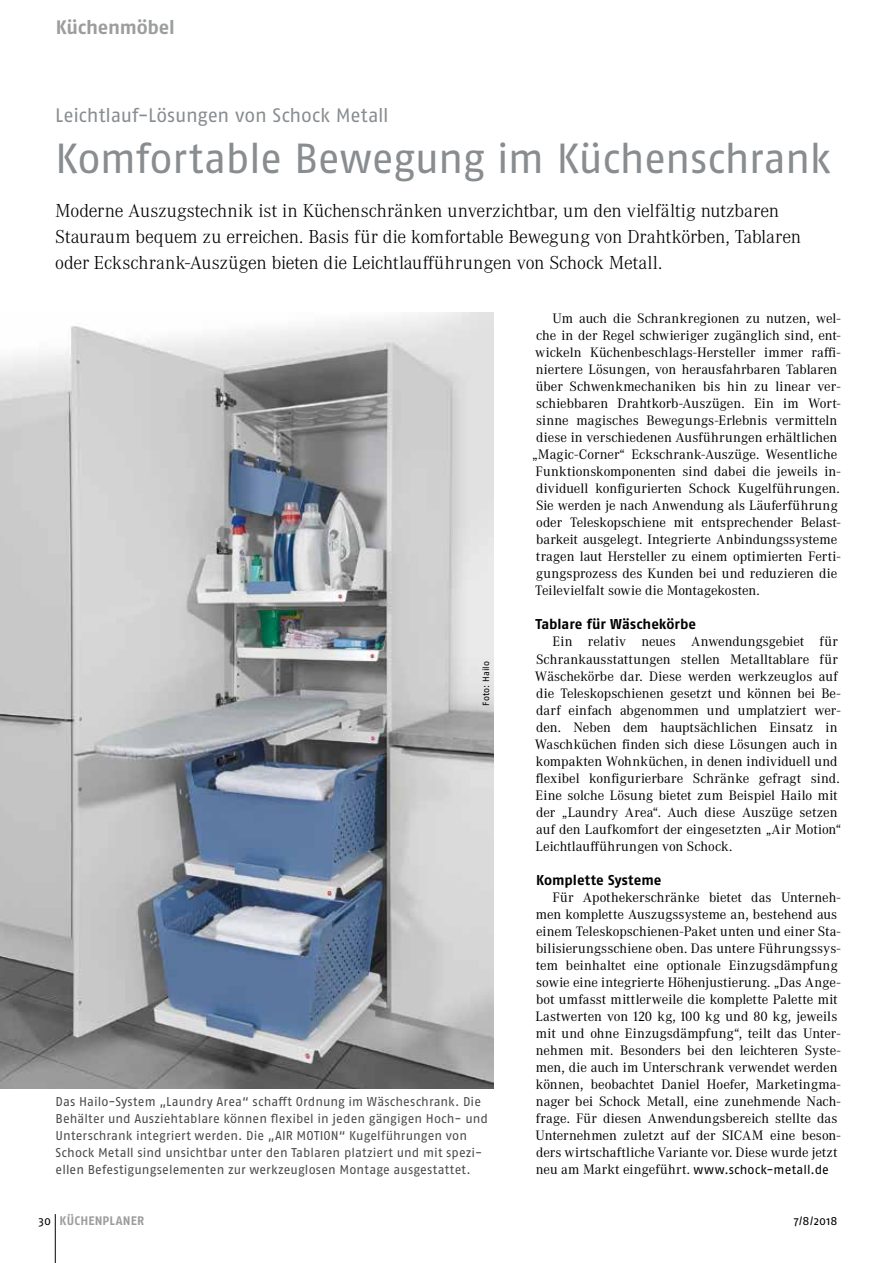
<style>
.page{position:relative;width:893px;height:1263px;background:#fff}
.page>*{position:absolute;margin:0;border:0;box-sizing:border-box;transform-origin:0 0}
.t1{font:42px "Fago OT";letter-spacing:-.02em;color:#898d90}
.t2{font:300 19.5px/25.5px "Corporate A";letter-spacing:-.01em;color:#000}
.t3{font:19.5px "Fago OT";letter-spacing:-.005em;color:#898d90}
.t4{font:700 19.5px "Fago OT";letter-spacing:-.01em;color:#9c9d9d}
.t5{font:14.25px/17px "Corporate A";color:#000}
.t6{font:700 14.25px "Fago OT";color:#000}
.t7{font:12.75px/17px "Fago OT";letter-spacing:.005em;color:#494948}
.t8{font:700 12.3px "Fago OT";letter-spacing:.02em;color:#9c9d9d}
.t9{font:12px "Fago OT";color:#000}
.t10{font:9px "Fago OT";letter-spacing:.025em;color:#000}
.s1{font-family:"Fago OT";font-size:12.75px}
.s2{font-weight:400;font-size:12px;color:#000}
</style>
<div class="page">
<img style="left:0;top:313px;width:493px;height:776px">
<hr style="left:55px;top:1214px;width:1px;height:49px;background:#000">
<h2 class="t4" style="left:56px;top:15px;width:120px">Küchenmöbel</h2>
<h2 class="t3" style="left:55px;top:103px;width:335px">Leichtlauf-Lösungen von Schock Metall</h2>
<h1 class="t1" style="left:55px;top:133px;width:777px">Komfortable Bewegung im Küchenschrank</h1>
<p class="t2" style="left:55px;top:199px;width:747px">Moderne Auszugstechnik ist in Küchenschränken unverzichtbar, um den vielfältig nutzbaren<br>Stauraum bequem zu erreichen. Basis für die komfortable Bewegung von Drahtkörben, Tablaren oder Eckschrank-Auszügen bieten die Leichtlaufführungen von Schock Metall.</p>
<p class="t10" style="left:480px;top:706px;width:47px;rotate:-90deg">Foto: Hailo</p>
<p class="t7" style="left:56px;top:1093px;width:434px">Das Hailo-System „Laundry Area“ schafft Ordnung im Wäscheschrank. Die Behälter und Ausziehtablare können flexibel in jeden gängigen Hoch- und Unterschrank integriert werden. Die „AIR MOTION“ Kugelführungen von Schock Metall sind unsichtbar unter den Tablaren platziert und mit spezi&shy;ellen Befestigungselementen zur werkzeuglosen Montage ausgestattet.</p>
<p class="t5" style="left:532px;top:310px;width:310px;text-indent:20px">Um auch die Schrankregionen zu nutzen, wel&shy;che in der Regel schwieriger zugänglich sind, ent&shy;wickeln Küchenbeschlags-Hersteller immer raffi&shy;niertere Lösungen, von herausfahrbaren Tablaren über Schwenkmechaniken bis hin zu linear ver&shy;schiebbaren Drahtkorb-Auszügen. Ein im Wort&shy;sinne magisches Bewegungs-Erlebnis vermitteln diese in verschiedenen Ausführungen erhältlichen „Magic-Corner“ Eckschrank-Auszüge. Wesentliche Funktionskomponenten sind dabei die jeweils in&shy;dividuell konfigurierten Schock Kugelführungen.<br>Sie werden je nach Anwendung als Läuferführung oder Teleskopschiene mit entsprechender Belast&shy;barkeit ausgelegt. Integrierte Anbindungssysteme tragen laut Hersteller zu einem optimierten Ferti&shy;gungsprozess des Kunden bei und reduzieren die Teilevielfalt sowie die Montagekosten.</p>
<p class="t6" style="left:535px;top:616px;width:162px">Tablare für Wäschekörbe</p>
<p class="t5" style="left:535px;top:634px;width:308px;text-indent:18px">Ein relativ neues Anwendungsgebiet für Schrankausstattungen stellen Metalltablare für Wäschekörbe dar. Diese werden werkzeuglos auf die Teleskopschienen gesetzt und können bei Be&shy;darf einfach abgenommen und umplatziert wer&shy;den. Neben dem hauptsächlichen Einsatz in Waschküchen finden sich diese Lösungen auch in kompakten Wohnküchen, in denen individuell und flexibel konfigurierbare Schränke gefragt sind.<br>Eine solche Lösung bietet zum Beispiel Hailo mit der „Laundry Area“. Auch diese Auszüge setzen auf den Laufkomfort der eingesetzten „Air Motion“ Leichtlaufführungen von Schock.</p>
<p class="t6" style="left:536px;top:871px;width:127px">Komplette Systeme</p>
<p class="t5" style="left:536px;top:889px;width:306px;text-indent:17px">Für Apothekerschränke bietet das Unterneh&shy;men komplette Auszugssysteme an, bestehend aus einem Teleskopschienen-Paket unten und einer Sta&shy;bilisierungsschiene oben. Das untere Führungssys&shy;tem beinhaltet eine optionale Einzugsdämpfung sowie eine integrierte Höhenjustierung. „Das Ange&shy;bot umfasst mittlerweile die komplette Palette mit Lastwerten von 120 kg, 100 kg und 80 kg, jeweils mit und ohne Einzugsdämpfung“, teilt das Unter&shy;nehmen mit. Besonders bei den leichteren Syste&shy;men, die auch im Unterschrank verwendet werden können, beobachtet Daniel Hoefer, Marketingma&shy;nager bei Schock Metall, eine zunehmende Nach&shy;frage. Für diesen Anwendungsbereich stellte das Unternehmen zuletzt auf der SICAM eine beson&shy;ders wirtschaftliche Variante vor. Diese wurde jetzt neu am Markt eingeführt. <span class="s1">www.schock-metall.de</span></p>
<p class="t8" style="left:38px;top:1213px;width:107px"><span class="s2">30</span> KÜCHENPLANER</p>
<p class="t9" style="left:794px;top:1213px;width:45px">7/8/2018</p>
</div>
